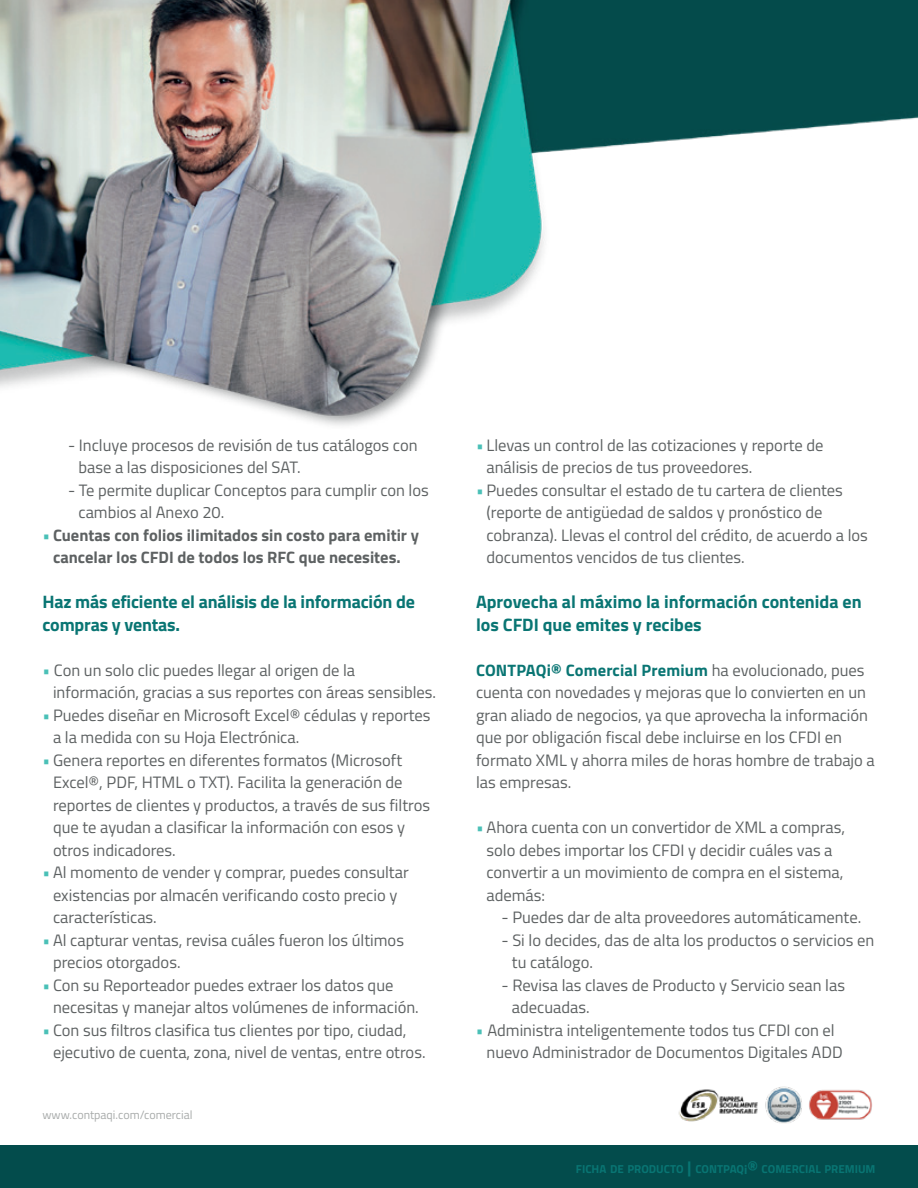
<style>
.page{position:relative;width:918px;height:1188px;background:#fff}
.page>*{position:absolute;margin:0;border:0;box-sizing:border-box;transform-origin:0 0}
.t1{font:700 18px/22.5px "Titillium Web";color:#097573}
.t2{font:16.5px/22.5px "Titillium Web";color:#5d6162}
.t3{font:700 16.5px/22.5px "Titillium Web";color:#5d6162;text-align:center}
.t4{font:12px "Titillium Web";color:#a8abaa}
.t5{font:700 11.55px "Titillium Web";color:#097573}
.s1{font-weight:400;color:#4ac0b7}
.s2{color:#4ac0b7}
.s3{font-weight:700;color:#097573}
.s4{font-size:16.5px}
.s5{font-size:12.75px}
</style>
<div class="page">
<div style="left:0;top:1145px;width:918px;height:43px;background:#034c4c"></div>
<img style="left:0;top:0;width:918px;height:426px">
<img style="left:678px;top:1086px;width:194px;height:38px">
<p class="t2" style="left:79px;top:433px;width:341px;text-indent:-10px">- Incluye procesos de revisión de tus catálogos con base a las disposiciones del SAT.</p>
<p class="t2" style="left:79px;top:478px;width:352px;text-indent:-10px">- Te permite duplicar Conceptos para cumplir con los cambios al Anexo 20.</p>
<p class="t3" style="left:43px;top:523px;width:378px"><span class="s1">•</span> Cuentas con folios ilimitados sin costo para emitir y cancelar los CFDI de todos los RFC que necesites.</p>
<p class="t1" style="left:43px;top:590px;width:374px">Haz más eficiente el análisis de la información de compras y ventas.</p>
<p class="t2" style="left:53px;top:658px;width:385px;text-indent:-10px"><span class="s2">•</span> Con un solo clic puedes llegar al origen de la información, gracias a sus reportes con áreas sensibles.</p>
<p class="t2" style="left:53px;top:703px;width:379px;text-indent:-10px"><span class="s2">•</span> Puedes diseñar en Microsoft Excel® cédulas y reportes a la medida con su Hoja Electrónica.</p>
<p class="t2" style="left:53px;top:748px;width:379px;text-indent:-10px"><span class="s2">•</span> Genera reportes en diferentes formatos (Microsoft Excel®, PDF, HTML o TXT). Facilita la generación de reportes de clientes y productos, a través de sus filtros que te ayudan a clasificar la información con esos y otros indicadores.</p>
<p class="t2" style="left:53px;top:860px;width:357px;text-indent:-10px"><span class="s2">•</span> Al momento de vender y comprar, puedes consultar existencias por almacén verificando costo precio y características.</p>
<p class="t2" style="left:53px;top:928px;width:353px;text-indent:-10px"><span class="s2">•</span> Al capturar ventas, revisa cuáles fueron los últimos precios otorgados.</p>
<p class="t2" style="left:53px;top:973px;width:367px;text-indent:-10px"><span class="s2">•</span> Con su Reporteador puedes extraer los datos que necesitas y manejar altos volúmenes de información.</p>
<p class="t2" style="left:53px;top:1018px;width:374px;text-indent:-10px"><span class="s2">•</span> Con sus filtros clasifica tus clientes por tipo, ciudad, ejecutivo de cuenta, zona, nivel de ventas, entre otros.</p>
<p class="t4" style="left:43px;top:1106px;width:152px">www.contpaqi.com/comercial</p>
<p class="t2" style="left:487px;top:433px;width:339px;text-indent:-10px"><span class="s2">•</span> Llevas un control de las cotizaciones y reporte de análisis de precios de tus proveedores.</p>
<p class="t2" style="left:487px;top:478px;width:383px;text-indent:-10px"><span class="s2">•</span> Puedes consultar el estado de tu cartera de clientes (reporte de antigüedad de saldos y pronóstico de cobranza). Llevas el control del crédito, de acuerdo a los documentos vencidos de tus clientes.</p>
<p class="t1" style="left:476px;top:590px;width:387px">Aprovecha al máximo la información contenida en los CFDI que emites y recibes</p>
<p class="t2" style="left:476px;top:658px;width:400px"><span class="s3">CONTPAQi® Comercial Premium</span> ha evolucionado, pues cuenta con novedades y mejoras que lo convierten en un gran aliado de negocios, ya que aprovecha la información que por obligación fiscal debe incluirse en los CFDI en formato XML y ahorra miles de horas hombre de trabajo a las empresas.</p>
<p class="t2" style="left:487px;top:815px;width:360px;text-indent:-10px"><span class="s2">•</span> Ahora cuenta con un convertidor de XML a compras, solo debes importar los CFDI y decidir cuáles vas a convertir a un movimiento de compra en el sistema, además:</p>
<p class="t2" style="left:502px;top:905px;width:361px">- Puedes dar de alta proveedores automáticamente.</p>
<p class="t2" style="left:512px;top:928px;width:364px;text-indent:-10px">- Si lo decides, das de alta los productos o servicios en tu catálogo.</p>
<p class="t2" style="left:512px;top:973px;width:335px;text-indent:-10px">- Revisa las claves de Producto y Servicio sean las adecuadas.</p>
<p class="t2" style="left:486px;top:1018px;width:358px;text-indent:-10px"><span class="s2">•</span> Administra inteligentemente todos tus CFDI con el nuevo Administrador de Documentos Digitales ADD</p>
<p class="t5" style="left:576px;top:1160px;width:301px">FICHA DE PRODUCTO <span class="s4">|</span> CONTPAQ<span class="s5">i</span><span class="s4">®</span> COMERCIAL PREMIUM</p>
</div>
